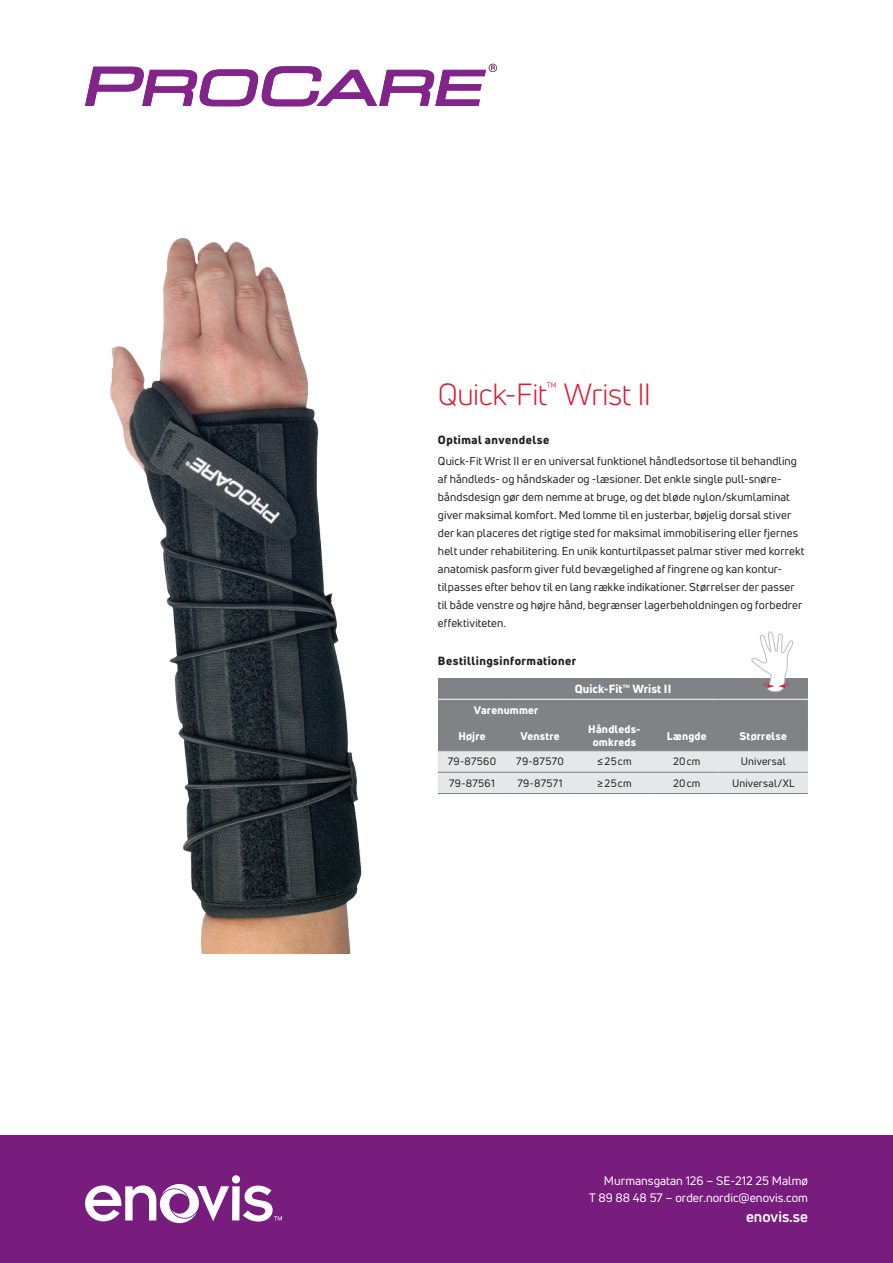
<style>
.page{position:relative;width:893px;height:1263px;background:#fff}
.page>*{position:absolute;margin:0;border:0;box-sizing:border-box;transform-origin:0 0}
.t1{font:30px "Uni Neue";letter-spacing:-.015em;color:#dc1a32}
.t2{font:700 15px "Uni Neue";color:#fff}
.t3{font:12px/16.5px "Uni Neue";color:#fff;text-align:right}
.t4{font:800 11.7px "Uni Neue";letter-spacing:.04em;color:#231f20}
.t5{font:800 11.7px "Uni Neue";letter-spacing:.01em;color:#fff}
.t6{font:11.25px/18px "Uni Neue";letter-spacing:.01em;color:#231f20}
.t7{font:800 10.8px/13.5px "Uni Neue";letter-spacing:.02em;color:#fff;text-align:center}
.t8{font:10.5px "Uni Neue";letter-spacing:.025em;color:#231f20}
</style>
<div class="page">
<img style="left:110px;top:237px;width:252px;height:717px">
<div style="left:438px;top:678px;width:370px;height:21px;background:#808285"></div>
<svg style="left:438px;top:700px;width:370px;height:93px;background:#adafb2"></svg>
<hr style="left:438px;top:772px;width:68px;height:1px;background:#808285">
<hr style="left:506px;top:772px;width:68px;height:1px;background:#808285">
<hr style="left:574px;top:772px;width:81px;height:1px;background:#808285">
<hr style="left:655px;top:772px;width:64px;height:1px;background:#808285">
<hr style="left:719px;top:772px;width:89px;height:1px;background:#808285">
<hr style="left:438px;top:720px;width:68px;height:1px;background:#808285">
<hr style="left:506px;top:720px;width:68px;height:1px;background:#808285">
<hr style="left:574px;top:720px;width:81px;height:1px;background:#808285">
<hr style="left:655px;top:720px;width:64px;height:1px;background:#808285">
<hr style="left:719px;top:720px;width:89px;height:1px;background:#808285">
<hr style="left:438px;top:793px;width:68px;height:1px;background:#808285">
<hr style="left:506px;top:793px;width:68px;height:1px;background:#808285">
<hr style="left:574px;top:793px;width:81px;height:1px;background:#808285">
<hr style="left:655px;top:793px;width:64px;height:1px;background:#808285">
<hr style="left:719px;top:793px;width:89px;height:1px;background:#808285">
<hr style="left:438px;top:750px;width:68px;height:1px;background:#808285">
<hr style="left:506px;top:750px;width:68px;height:1px;background:#808285">
<hr style="left:574px;top:750px;width:81px;height:1px;background:#808285">
<hr style="left:655px;top:750px;width:64px;height:1px;background:#808285">
<hr style="left:719px;top:750px;width:89px;height:1px;background:#808285">
<svg style="left:751px;top:631px;width:42px;height:61px"></svg>
<svg style="left:85px;top:64px;width:412px;height:42px"></svg>
<div style="left:0;top:1135px;width:893px;height:128px;background:#781d7d"></div>
<svg style="left:85px;top:1175px;width:197px;height:48px"></svg>
<h1 class="t1" style="left:438px;top:376px;width:215px">Quick-Fit<sup>™</sup> Wrist II</h1>
<p class="t4" style="left:438px;top:432px;width:113px">Optimal anvendelse</p>
<p class="t6" style="left:438px;top:452px;width:368px">Quick-Fit Wrist II er en universal funktionel håndledsortose til behandling af håndleds- og håndskader og -læsioner. Det enkle single pull-snøre&shy;båndsdesign gør dem nemme at bruge, og det bløde nylon/skumlaminat giver maksimal komfort. Med lomme til en justerbar, bøjelig dorsal stiver der kan placeres det rigtige sted for maksimal immobilisering eller fjernes helt under rehabilitering. En unik konturtilpasset palmar stiver med korrekt anatomisk pasform giver fuld bevægelighed af fingrene og kan kontur&shy;tilpasses efter behov til en lang række indikationer. Størrelser der passer til både venstre og højre hånd, begrænser lagerbeholdningen og forbedrer effektiviteten.</p>
<p class="t4" style="left:438px;top:653px;width:140px">Bestillingsinformationer</p>
<p class="t5" style="left:575px;top:681px;width:98px">Quick-Fit™ Wrist II</p>
<p class="t7" style="left:474px;top:703px;width:66px">Varenummer</p>
<p class="t7" style="left:458px;top:729px;width:29px">Højre</p>
<p class="t7" style="left:520px;top:729px;width:41px">Venstre</p>
<p class="t7" style="left:588px;top:722px;width:52px">Håndleds&shy;omkreds</p>
<p class="t7" style="left:667px;top:729px;width:41px">Længde</p>
<p class="t7" style="left:739px;top:729px;width:49px">Størrelse</p>
<p class="t8" style="left:448px;top:755px;width:50px">79-87560</p>
<p class="t8" style="left:516px;top:755px;width:49px">79-87570</p>
<p class="t8" style="left:597px;top:755px;width:36px">≤25cm</p>
<p class="t8" style="left:673px;top:755px;width:29px">20cm</p>
<p class="t8" style="left:741px;top:755px;width:47px">Universal</p>
<p class="t8" style="left:449px;top:776px;width:47px">79-87561</p>
<p class="t8" style="left:517px;top:776px;width:47px">79-87571</p>
<p class="t8" style="left:597px;top:776px;width:36px">≥25cm</p>
<p class="t8" style="left:673px;top:776px;width:29px">20cm</p>
<p class="t8" style="left:732px;top:776px;width:64px">Universal/XL</p>
<p class="t3" style="left:589px;top:1172px;width:220px">Murmansgatan 126 – SE-212 25 Malmø<br>T 89 88 48 57 – order.nordic@enovis.com</p>
<h2 class="t2" style="left:746px;top:1207px;width:63px">enovis.se</h2>
</div>
